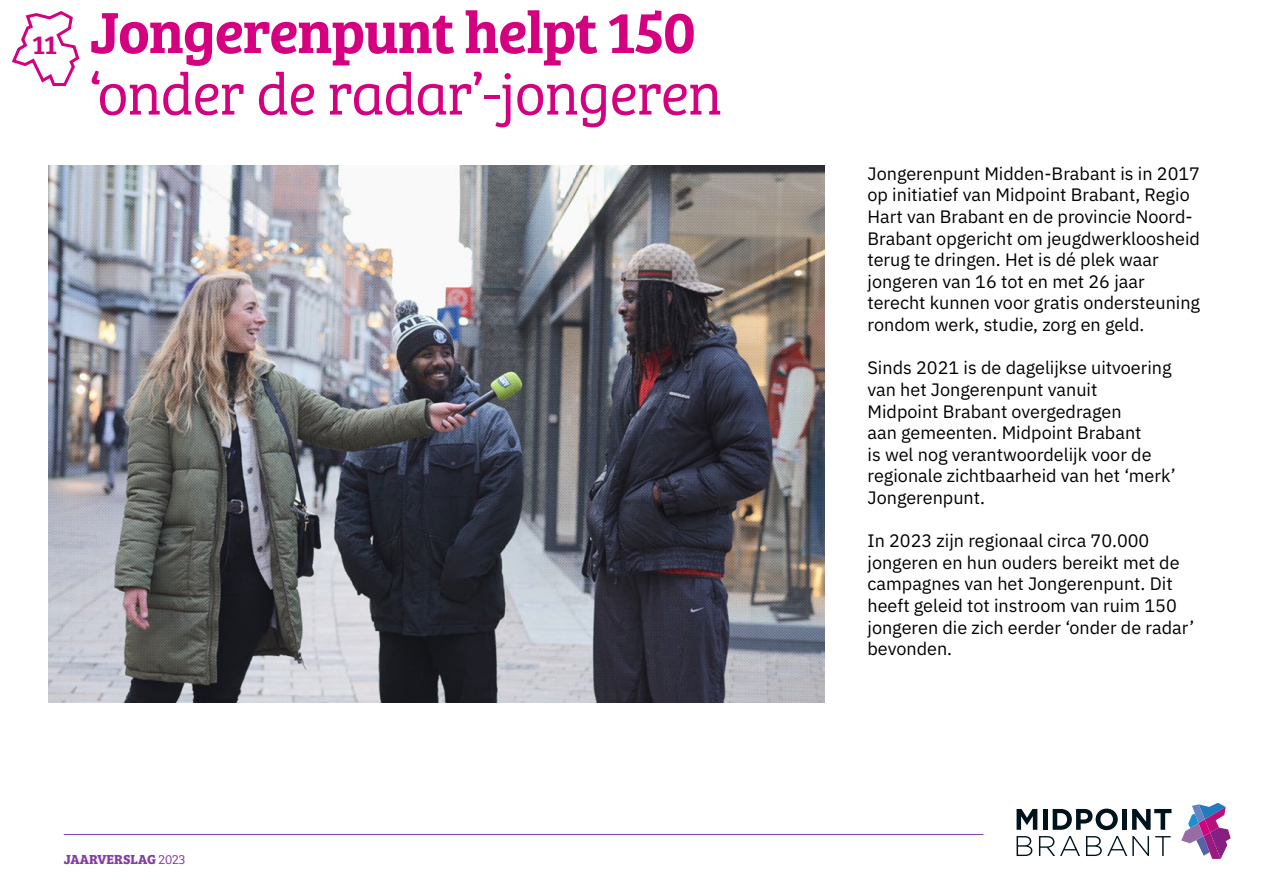
<style>
.page{position:relative;width:1263px;height:893px;background:#fff}
.page>*{position:absolute;margin:0;border:0;box-sizing:border-box;transform-origin:0 0}
.t1{font:60px "Bree Serif Lt";letter-spacing:-.02em;color:#d4007f}
.t2{font:60px "Bree Serif Sb";letter-spacing:-.02em;color:#d4007f}
.t3{font:27px "Bree Serif Sb";color:#d4007f}
.t4{font:18px/21.6px "IBM Plex Sans";color:#000}
.t5{font:700 13.5px "Bree Serif";color:#853da3}
.s1{font-family:"Bree Serif Lt";font-weight:400}
</style>
<div class="page">
<hr style="left:64px;top:834px;width:919px;height:1px;background:#853da3">
<svg style="left:1016px;top:809px;width:21px;height:21px"></svg>
<hr style="left:1043px;top:809px;width:4px;height:21px;background:#00131d">
<svg style="left:1053px;top:809px;width:65px;height:21px"></svg>
<div style="left:1122px;top:809px;width:5px;height:21px;background:#00131d"></div>
<svg style="left:1132px;top:809px;width:39px;height:21px"></svg>
<svg style="left:1016px;top:836px;width:16px;height:20px"></svg>
<svg style="left:1039px;top:836px;width:41px;height:20px"></svg>
<svg style="left:1086px;top:836px;width:63px;height:20px"></svg>
<svg style="left:1181px;top:803px;width:50px;height:56px"></svg>
<svg style="left:1155px;top:836px;width:15px;height:20px"></svg>
<img style="left:49px;top:166px;width:776px;height:536px">
<svg style="left:11px;top:11px;width:69px;height:76px"></svg>
<h2 class="t3" style="left:33px;top:24px;width:26px">11</h2>
<h1 class="t2" style="left:89px;top:-13px;width:608px">Jongerenpunt helpt 150</h1>
<h1 class="t1" style="left:89px;top:51px;width:634px">‘onder de radar’-jongeren</h1>
<p class="t5" style="left:64px;top:849px;width:123px">JAARVERSLAG <span class="s1">2023</span></p>
<p class="t4" style="left:867px;top:161px;width:334px">Jongerenpunt Midden-Brabant is in 2017 op initiatief van Midpoint Brabant, Regio Hart van Brabant en de provincie Noord-Brabant opgericht om jeugdwerkloosheid terug te dringen. Het is dé plek waar jongeren van 16 tot en met 26 jaar terecht kunnen voor gratis ondersteuning rondom werk, studie, zorg en geld.</p>
<p class="t4" style="left:867px;top:356px;width:310px">Sinds 2021 is de dagelijkse uitvoering van het Jongerenpunt vanuit<br>Midpoint Brabant overgedragen<br>aan gemeenten. Midpoint Brabant<br>is wel nog verantwoordelijk voor de regionale zichtbaarheid van het ‘merk’<br>Jongerenpunt.</p>
<p class="t4" style="left:867px;top:528px;width:328px">In 2023 zijn regionaal circa 70.000 jongeren en hun ouders bereikt met de campagnes van het Jongerenpunt. Dit heeft geleid tot instroom van ruim 150 jongeren die zich eerder ‘onder de radar’ bevonden.</p>
</div>
